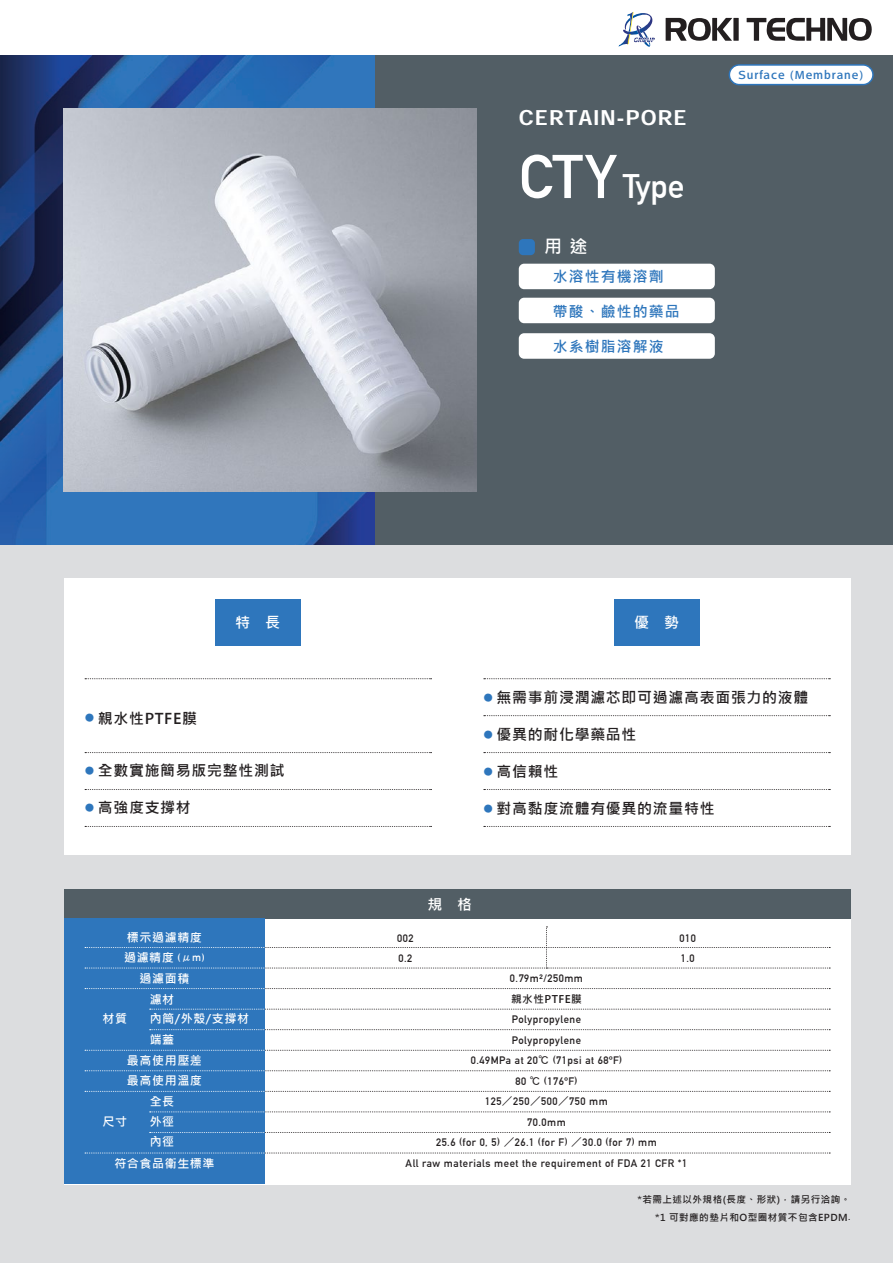
<style>
.page{position:relative;width:893px;height:1263px;background:#fff}
.page>*{position:absolute;margin:0;border:0;box-sizing:border-box;transform-origin:0 0}
.t1{font:700 33.3px "DIN Alternate";color:#fff}
.t2{font:20.25px "Heisei Kaku Go Std W7";letter-spacing:.05em;color:#fff}
.t3{font:700 18px "Microsoft Jheng Hei";color:#fff}
.t4{font:700 15px "Microsoft Jheng Hei";color:#fff}
.t5{font:700 14.85px "Microsoft Jheng Hei";letter-spacing:.05em;color:#231f20}
.t6{font:700 14.85px "Microsoft Jheng Hei";letter-spacing:.075em;color:#2e76bc}
.t7{font:700 14.85px "Microsoft Jheng Hei";color:#fff}
.t8{font:700 12px/19.8px "Microsoft Jheng Hei";letter-spacing:.05em;color:#fff}
.t9{font:12px "Heisei Kaku Go Std W5";letter-spacing:.075em;color:#2e76bc}
.t10{font:700 10.65px/20.5px "DIN Alternate";letter-spacing:.05em;color:#231f20}
.t11{font:700 10.65px "Microsoft Jheng Hei";letter-spacing:.05em;color:#231f20}
.t12{font:700 9.6px "Microsoft Jheng Hei";letter-spacing:.05em;color:#231f20}
.s1{font-size:60.6px}
.s2{font-family:"DIN Alternate";font-size:10.65px}
.s3{font-family:"Heisei Kaku Go Std W5";font-weight:400;font-size:10.65px}
.s4{font-family:"Heisei Kaku Go Std W5";font-weight:400}
.s5{font-family:"DIN Alternate"}
</style>
<div class="page">
<div style="left:0;top:544px;width:893px;height:719px;background:#dcdddf"></div>
<div style="left:64px;top:889px;width:786px;height:295px;background:#fff"></div>
<div style="left:64px;top:578px;width:786px;height:277px;background:#fff"></div>
<div style="left:374px;top:55px;width:519px;height:489px;background:#525e65"></div>
<div style="left:64px;top:889px;width:786px;height:29px;background:#525e65"></div>
<img style="left:0;top:55px;width:374px;height:489px">
<img style="left:164px;top:491px;width:210px;height:53px">
<div style="left:729px;top:65px;width:144px;height:20px;background:#fff;border-radius:10px"></div>
<div style="left:729px;top:64px;width:145px;height:21px;border:2px solid #2e76bc;border-radius:10px"></div>
<div style="left:64px;top:918px;width:200px;height:266px;background:#2e76bc"></div>
<svg style="left:85px;top:926px;width:745px;height:43px"></svg>
<svg style="left:85px;top:988px;width:745px;height:1px"></svg>
<svg style="left:150px;top:1009px;width:680px;height:1px"></svg>
<svg style="left:150px;top:1029px;width:680px;height:1px"></svg>
<svg style="left:85px;top:1050px;width:745px;height:1px"></svg>
<svg style="left:85px;top:1070px;width:745px;height:1px"></svg>
<svg style="left:85px;top:1091px;width:745px;height:1px"></svg>
<svg style="left:149px;top:1111px;width:681px;height:1px"></svg>
<svg style="left:150px;top:1132px;width:680px;height:1px"></svg>
<svg style="left:85px;top:1153px;width:745px;height:1px"></svg>
<div style="left:519px;top:298px;width:196px;height:25px;background:#fff;border-radius:5px"></div>
<div style="left:519px;top:264px;width:196px;height:25px;background:#fff;border-radius:5px"></div>
<div style="left:519px;top:333px;width:196px;height:26px;background:#fff;border-radius:5px"></div>
<div style="left:519px;top:239px;width:16px;height:16px;background:#2e76bc;border-radius:4px"></div>
<svg style="left:85px;top:826px;width:347px;height:1px"></svg>
<svg style="left:85px;top:752px;width:347px;height:1px"></svg>
<svg style="left:85px;top:678px;width:347px;height:1px"></svg>
<svg style="left:85px;top:789px;width:347px;height:1px"></svg>
<svg style="left:484px;top:715px;width:346px;height:1px"></svg>
<svg style="left:484px;top:752px;width:346px;height:1px"></svg>
<svg style="left:484px;top:678px;width:346px;height:1px"></svg>
<svg style="left:484px;top:789px;width:346px;height:1px"></svg>
<svg style="left:484px;top:826px;width:346px;height:1px"></svg>
<img style="left:64px;top:108px;width:412px;height:383px">
<div style="left:215px;top:600px;width:85px;height:46px;background:#2e76bc"></div>
<div style="left:614px;top:600px;width:85px;height:46px;background:#2e76bc"></div>
<svg style="left:619px;top:12px;width:36px;height:35px"></svg>
<svg style="left:666px;top:18px;width:66px;height:23px"></svg>
<div style="left:733px;top:18px;width:6px;height:23px;background:#231f20"></div>
<svg style="left:747px;top:18px;width:125px;height:23px"></svg>
<h2 class="t2" style="left:519px;top:105px;width:169px">CERTAIN-PORE</h2>
<h1 class="t1" style="left:519px;top:161px;width:167px"><span class="s1">CTY</span> Type</h1>
<h3 class="t3" style="left:544px;top:236px;width:45px">用 途</h3>
<h3 class="t6" style="left:553px;top:268px;width:112px">水溶性有機溶劑</h3>
<h3 class="t6" style="left:553px;top:302px;width:128px">帶酸、鹼性的藥品</h3>
<h3 class="t6" style="left:553px;top:337px;width:112px">水系樹脂溶解液</h3>
<p class="t9" style="left:738px;top:68px;width:127px">Surface (Membrane)</p>
<h3 class="t4" style="left:235px;top:613px;width:46px">特 長</h3>
<h3 class="t4" style="left:634px;top:613px;width:46px">優 勢</h3>
<h3 class="t5" style="left:85px;top:709px;width:113px"><sup>●</sup> 親水性PTFE膜</h3>
<h3 class="t5" style="left:85px;top:761px;width:201px"><sup>●</sup> 全數實施簡易版完整性測試</h3>
<h3 class="t5" style="left:85px;top:798px;width:107px"><sup>●</sup> 高強度支撐材</h3>
<p class="t8" style="left:124px;top:927px;width:82px;line-height:20.7px;text-align:center">標示過濾精度過濾精度 <span class="s2">(</span><span class="s3">μ</span><span class="s2">m)</span>過濾面積</p>
<p class="t8" style="left:103px;top:1008px;width:26px">材質</p>
<p class="t8" style="left:150px;top:989px;width:101px">濾材<br>內筒/外殼/支撐材</p>
<p class="t8" style="left:150px;top:1030px;width:26px">端蓋</p>
<p class="t8" style="left:127px;top:1050px;width:76px;line-height:20.2px">最高使用壓差最高使用溫度</p>
<p class="t8" style="left:103px;top:1112px;width:26px">尺寸</p>
<p class="t8" style="left:150px;top:1092px;width:26px;text-align:justify">全長外徑內徑</p>
<p class="t8" style="left:114px;top:1153px;width:102px">符合食品衛生標準</p>
<h3 class="t5" style="left:484px;top:688px;width:326px"><sup>●</sup> 無需事前浸潤濾芯即可過濾高表面張力的液體</h3>
<h3 class="t5" style="left:484px;top:725px;width:154px"><sup>●</sup> 優異的耐化學藥品性</h3>
<h3 class="t5" style="left:484px;top:762px;width:76px"><sup>●</sup> 高信賴性</h3>
<h3 class="t5" style="left:484px;top:799px;width:232px"><sup>●</sup> 對高黏度流體有優異的流量特性</h3>
<h3 class="t7" style="left:427px;top:895px;width:46px">規 格</h3>
<p class="t10" style="left:397px;top:927px;width:18px">002<br>0.2</p>
<p class="t10" style="left:679px;top:927px;width:18px">010<br>1.0</p>
<p class="t10" style="left:510px;top:967px;width:75px">0.79m²/250mm</p>
<p class="t11" style="left:511px;top:992px;width:72px">親水性PTFE膜</p>
<p class="t10" style="left:406px;top:1008px;width:283px;text-align:center">Polypropylene<br>Polypropylene<br>0.49MPa at 20<span class="s4">℃</span> (71psi at 68ºF)<br>80 <span class="s4">℃</span> (176ºF)<br>125<span class="s4">／</span>250<span class="s4">／</span>500<span class="s4">／</span>750 mm<br>70.0mm<br>25.6 (for 0, 5) <span class="s4">／</span>26.1 (for F) <span class="s4">／</span>30.0 (for 7) mm<br>All raw materials meet the requirement of FDA 21 CFR *1</p>
<p class="t12" style="left:637px;top:1193px;width:215px">*若需上述以外規格(長度、形狀)，請另行洽詢。</p>
<p class="t12" style="left:655px;top:1211px;width:197px">*1 可對應的墊片和O型圈材質不包含EPDM<span class="s5">.</span></p>
</div>
